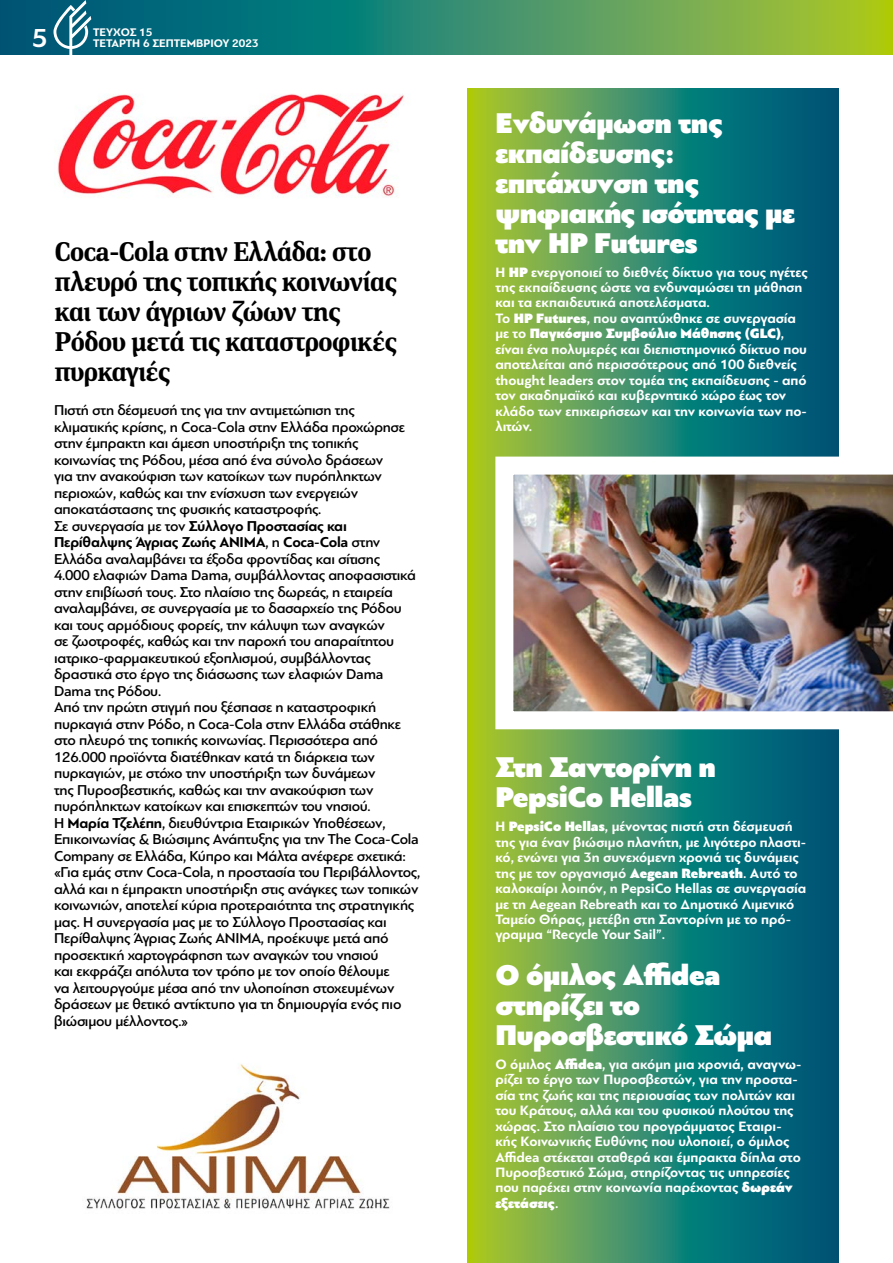
<style>
.page{position:relative;width:893px;height:1263px;background:#fff}
.page>*{position:absolute;margin:0;border:0;box-sizing:border-box;transform-origin:0 0}
.t1{font:30px/30px "PF Bague Sans Pro U Black";letter-spacing:-.015em;color:#fff}
.t2{font:700 27.3px "PF Bague Sans Pro";color:#fff}
.t3{font:700 27px/30px "PFDIN Serif";letter-spacing:-.015em;color:#000}
.t4{font:500 15px/16.5px "PF Bague Sans Pro";letter-spacing:-.015em;color:#000}
.t5{font:700 14.25px/15.5px "PF Bague Sans Pro";color:#fff}
.t6{font:14.25px "PF Bague Sans Pro U Black";color:#fff}
.t7{font:700 11.55px "PF Bague Sans Pro";color:#fff}
.s1{font-weight:700}
.s2{font-family:"PF Bague Sans Pro U Black";font-weight:400}
.s3{font-family:"PF Bague Sans Pro";font-weight:700}
</style>
<div class="page">
<svg style="left:0;top:0;width:893px;height:54px;background:#3f8f63"></svg>
<svg style="left:53px;top:0;width:38px;height:55px"></svg>
<svg style="left:468px;top:88px;width:371px;height:1175px;background:#3e8d62"></svg>
<img style="left:57px;top:94px;width:347px;height:104px">
<img style="left:495px;top:457px;width:398px;height:272px">
<img style="left:86px;top:1064px;width:304px;height:145px">
<p class="t7" style="left:93px;top:25px;width:61px">ΤΕΥΧΟΣ 15</p>
<h2 class="t2" style="left:32px;top:21px;width:17px">5</h2>
<p class="t7" style="left:93px;top:36px;width:167px">TΕΤΑΡΤΗ 6 ΣΕΠΤΕΜΒΡΙΟΥ 2023</p>
<h3 class="t3" style="left:55px;top:236px;width:344px">Coca-Cola στην Ελλάδα: στο πλευρό της τοπικής κοινωνίας και των άγριων ζώων της<br>Ρόδου μετά τις καταστροφικές πυρκαγιές</h3>
<p class="t4" style="left:54px;top:402px;width:368px">Πιστή στη δέσμευσή της για την αντιμετώπιση της κλιματικής κρίσης, η Coca-Cola στην Ελλάδα προχώρησε στην έμπρακτη και άμεση υποστήριξη της τοπικής κοινωνίας της Ρόδου, μέσα από ένα σύνολο δράσεων<br>για την ανακούφιση των κατοίκων των πυρόπληκτων περιοχών, καθώς και την ενίσχυση των ενεργειών αποκατάστασης της φυσικής καταστροφής.<br>Σε συνεργασία με τον <span class="s1">Σύλλογο Προστασίας και Περίθαλψης Άγριας Ζωής ΑΝΙΜΑ</span>, η <span class="s1">Coca-Cola</span> στην Ελλάδα αναλαμβάνει τα έξοδα φροντίδας και σίτισης<br>4.000 ελαφιών Dama Dama, συμβάλλοντας αποφασιστικά στην επιβίωσή τους. Στο πλαίσιο της δωρεάς, η εταιρεία αναλαμβάνει, σε συνεργασία με το δασαρχείο της Ρόδου και τους αρμόδιους φορείς, την κάλυψη των αναγκών<br>σε ζωοτροφές, καθώς και την παροχή του απαραίτητου ιατρικο-φαρμακευτικού εξοπλισμού, συμβάλλοντας δραστικά στο έργο της διάσωσης των ελαφιών Dama Dama της Ρόδου.<br>Από την πρώτη στιγμή που ξέσπασε η καταστροφική πυρκαγιά στην Ρόδο, η Coca-Cola στην Ελλάδα στάθηκε στο πλευρό της τοπικής κοινωνίας. Περισσότερα από 126.000 προϊόντα διατέθηκαν κατά τη διάρκεια των πυρκαγιών, με στόχο την υποστήριξη των δυνάμεων<br>της Πυροσβεστικής, καθώς και την ανακούφιση των πυρόπληκτων κατοίκων και επισκεπτών του νησιού.<br>Η <span class="s1">Μαρία Τζελέπη</span>, διευθύντρια Εταιρικών Υποθέσεων, Επικοινωνίας &amp; Βιώσιμης Ανάπτυξης για την The Coca-Cola Company σε Ελλάδα, Κύπρο και Μάλτα ανέφερε σχετικά: «Για εμάς στην Coca-Cola, η προστασία του Περιβάλλοντος, αλλά και η έμπρακτη υποστήριξη στις ανάγκες των τοπικών κοινωνιών, αποτελεί κύρια προτεραιότητα της στρατηγικής μας. Η συνεργασία μας με το Σύλλογο Προστασίας και Περίθαλψης Άγριας Ζωής ΑΝΙΜΑ, προέκυψε μετά από προσεκτική χαρτογράφηση των αναγκών του νησιού<br>και εκφράζει απόλυτα τον τρόπο με τον οποίο θέλουμε<br>να λειτουργούμε μέσα από την υλοποίηση στοχευμένων δράσεων με θετικό αντίκτυπο για τη δημιουργία ενός πιο βιώσιμου μέλλοντος.»</p>
<h1 class="t1" style="left:495px;top:108px;width:301px">Ενδυνάμωση της εκπαίδευσης: επιτάχυνση της ψηφιακής ισότητας με την HP Futures</h1>
<p class="t5" style="left:495px;top:264px;width:314px">Η <span class="s2">HP</span> ενεργοποιεί το διεθνές δίκτυο για τους ηγέτες της εκπαίδευσης ώστε να ενδυναμώσει τη μάθηση και τα εκπαιδευτικά αποτελέσματα.<br>Το <span class="s2">HP Futures</span>, που αναπτύχθηκε σε συνεργασία</p>
<p class="t6" style="left:495px;top:324px;width:290px"><span class="s3">με το</span> Παγκόσμιο Συμβούλιο Μάθησης (GLC)<span class="s3">,</span></p>
<p class="t5" style="left:495px;top:342px;width:313px">είναι ένα πολυμερές και διεπιστημονικό δίκτυο που αποτελείται από περισσότερους από 100 διεθνείς thought leaders στον τομέα της εκπαίδευσης - από τον ακαδημαϊκό και κυβερνητικό χώρο έως τον κλάδο των επιχειρήσεων και την κοινωνία των πο&shy;λιτών.</p>
<h1 class="t1" style="left:495px;top:753px;width:222px">Στη Σαντορίνη η<br>PepsiCo Hellas</h1>
<p class="t5" style="left:495px;top:819px;width:312px">Η <span class="s2">PepsiCo Hellas</span>, μένοντας πιστή στη δέσμευσή της για έναν βιώσιμο πλανήτη, με λιγότερο πλαστι&shy;κό, ενώνει για 3η συνεχόμενη χρονιά τις δυνάμεις της με τον οργανισμό <span class="s2">Aegean Rebreath</span>. Αυτό το καλοκαίρι λοιπόν, η PepsiCo Hellas σε συνεργασία με τη Aegean Rebreath και το Δημοτικό Λιμενικό Ταμείο Θήρας, μετέβη στη Σαντορίνη με το πρό&shy;γραμμα “Recycle Your Sail”.</p>
<h1 class="t1" style="left:495px;top:961px;width:278px">Ο όμιλος Affidea στηρίζει το<br>Πυροσβεστικό Σώμα</h1>
<p class="t5" style="left:495px;top:1057px;width:308px">Ο όμιλος <span class="s2">Affidea</span>, για ακόμη μια χρονιά, αναγνω&shy;ρίζει το έργο των Πυροσβεστών, για την προστα&shy;σία της ζωής και της περιουσίας των πολιτών και του Κράτους, αλλά και του φυσικού πλούτου της χώρας. Στο πλαίσιο του προγράμματος Εταιρι&shy;κής Κοινωνικής Ευθύνης που υλοποιεί, ο όμιλος Affidea στέκεται σταθερά και έμπρακτα δίπλα στο Πυροσβεστικό Σώμα, στηρίζοντας τις υπηρεσίες που παρέχει στην κοινωνία παρέχοντας <span class="s2">δωρεάν</span></p>
<p class="t6" style="left:495px;top:1194px;width:65px">εξετάσεις<span class="s3">.</span></p>
</div>
